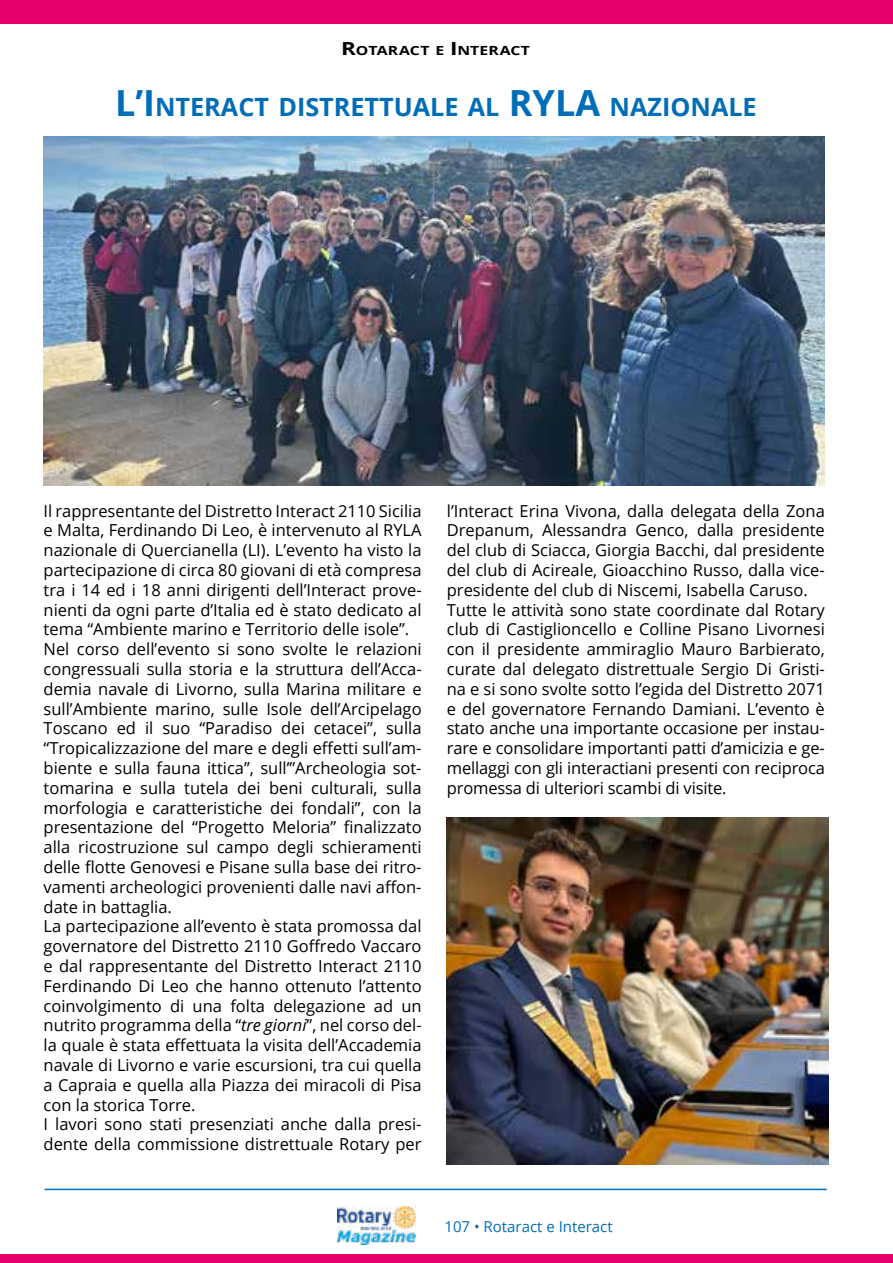
<style>
.page{position:relative;width:893px;height:1263px;background:#fff}
.page>*{position:absolute;margin:0;border:0;box-sizing:border-box;transform-origin:0 0}
.t1{font:700 25.2px "Open Sans";color:#006db8}
.t2{font:16.5px/19.8px "Open Sans";color:#000}
.t3{font:15px "Open Sans";color:#006db8}
.t4{font:700 12.6px "Open Sans";letter-spacing:.005em;color:#000;scale:1.25 1}
.s1{font-size:18px}
.s2{font-size:36px}
.s3{font-style:italic}
</style>
<div class="page">
<img style="left:337px;top:1206px;width:79px;height:39px">
<hr style="left:45px;top:1189px;width:782px;height:1px;background:#006db8">
<div style="left:0;top:0;width:893px;height:23px;background:#e6006c"></div>
<div style="left:0;top:1254px;width:893px;height:9px;background:#e6006c"></div>
<img style="left:44px;top:136px;width:780px;height:349px">
<img style="left:447px;top:818px;width:381px;height:346px">
<p class="t4" style="left:341px;top:42px;width:152px"><span class="s1">R</span>OTARACT E <span class="s1">I</span>NTERACT</p>
<p class="t1" style="left:115px;top:89px;width:417px"><span class="s2">L’I</span>NTERACT DI STRETTUALE AL <span class="s2">RYLA</span></p>
<p class="t1" style="left:610px;top:89px;width:149px">NAZI ONALE</p>
<p class="t2" style="left:44px;top:500px;width:380px">Il rappresentante del Distretto Interact 2110 Sicilia e Malta, Ferdinando Di Leo, è intervenuto al RYLA nazionale di Quercianella (LI). L’evento ha visto la partecipazione di circa 80 giovani di età compresa tra i 14 ed i 18 anni dirigenti dell’Interact prove&shy;nienti da ogni parte d’Italia ed è stato dedicato al tema “Ambiente marino e Territorio delle isole”.<br>Nel corso dell’evento si sono svolte le relazioni congressuali sulla storia e la struttura dell’Acca&shy;demia navale di Livorno, sulla Marina militare e sull’Ambiente marino, sulle Isole dell’Arcipelago Toscano ed il suo “Paradiso dei cetacei”, sulla “Tropicalizzazione del mare e degli effetti sull’am&shy;biente e sulla fauna ittica”, sull’”Archeologia sot&shy;tomarina e sulla tutela dei beni culturali, sulla morfologia e caratteristiche dei fondali”, con la presentazione del “Progetto Meloria” finalizzato alla ricostruzione sul campo degli schieramenti delle flotte Genovesi e Pisane sulla base dei ritro&shy;vamenti archeologici provenienti dalle navi affon&shy;date in battaglia.<br>La partecipazione all’evento è stata promossa dal governatore del Distretto 2110 Goffredo Vaccaro e dal rappresentante del Distretto Interact 2110<br>Ferdinando Di Leo che hanno ottenuto l’attento coinvolgimento di una folta delegazione ad un nutrito programma della “<span class="s3">tre giorni</span>”, nel corso del&shy;la quale è stata effettuata la visita dell’Accademia navale di Livorno e varie escursioni, tra cui quella a Capraia e quella alla Piazza dei miracoli di Pisa con la storica Torre.<br>I lavori sono stati presenziati anche dalla presi&shy;dente della commissione distrettuale Rotary per</p>
<p class="t2" style="left:447px;top:500px;width:380px">l’Interact Erina Vivona, dalla delegata della Zona Drepanum, Alessandra Genco, dalla presidente del club di Sciacca, Giorgia Bacchi, dal presidente del club di Acireale, Gioacchino Russo, dalla vice&shy;presidente del club di Niscemi, Isabella Caruso.<br>Tutte le attività sono state coordinate dal Rotary club di Castiglioncello e Colline Pisano Livornesi con il presidente ammiraglio Mauro Barbierato, curate dal delegato distrettuale Sergio Di Gristi&shy;na e si sono svolte sotto l’egida del Distretto 2071 e del governatore Fernando Damiani. L’evento è stato anche una importante occasione per instau&shy;rare e consolidare importanti patti d’amicizia e ge&shy;mellaggi con gli interactiani presenti con reciproca promessa di ulteriori scambi di visite.</p>
<p class="t3" style="left:444px;top:1216px;width:170px">107 • Rotaract e Interact</p>
</div>
